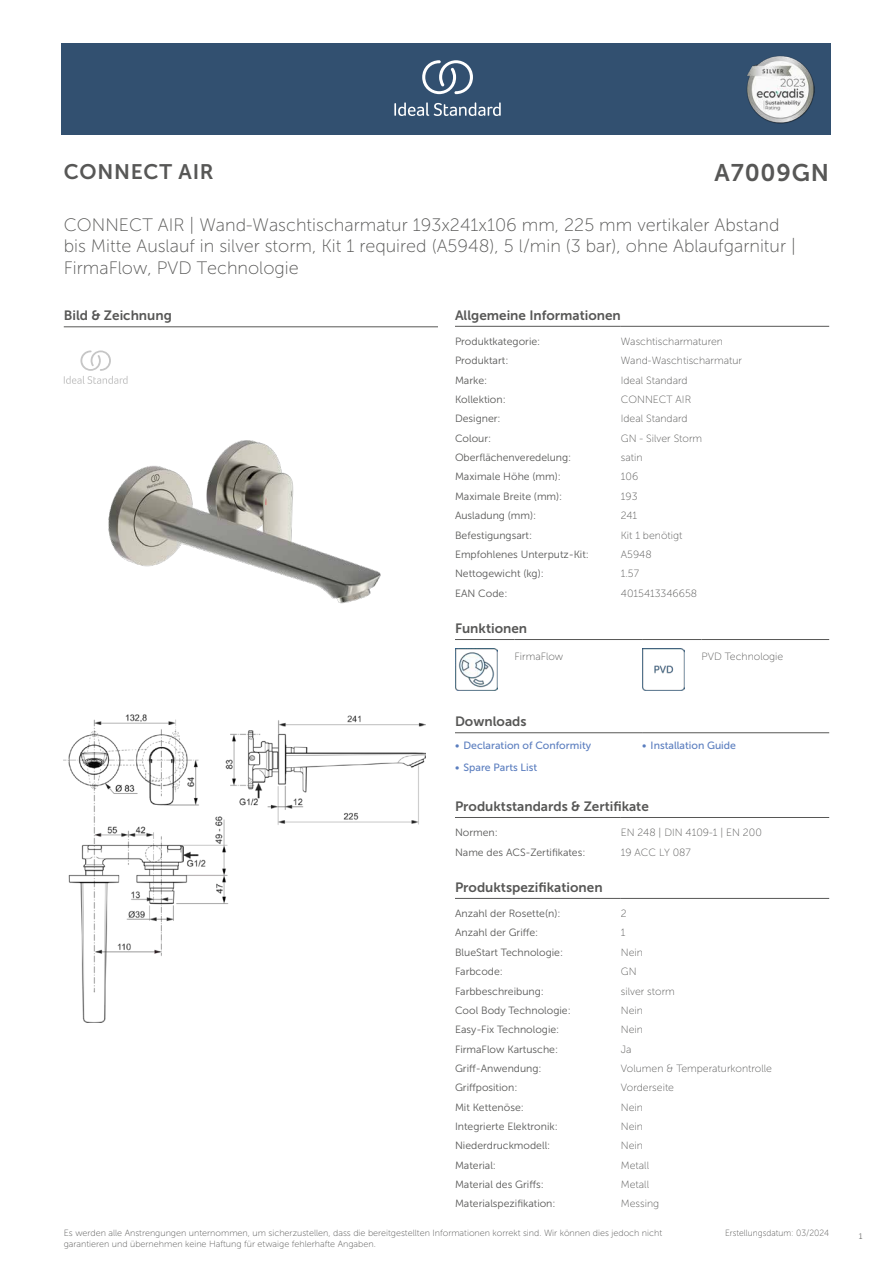
<style>
.page{position:relative;width:893px;height:1263px;background:#fff}
.page>*{position:absolute;margin:0;border:0;box-sizing:border-box;transform-origin:0 0}
.t1{font:24px "Museo Sans 700";letter-spacing:.035em;color:#575756}
.t2{font:21px "Museo Sans 700";letter-spacing:.035em;color:#575756}
.t3{font:18px/21.6px "Museo Sans 100";color:#575756}
.t4{font:13.5px "Museo Sans 700";color:#575756}
.t5{font:10.5px "Museo Sans 300";color:#575756}
.t6{font:10.5px "Museo Sans 100";color:#575756}
.t7{font:10.5px "Museo Sans 500";color:#5b7ebf}
.t8{font:9px/10.8px "Museo Sans 100";color:#575756}
.t9{font:9px "Museo Sans 100";color:#575756;scale:.95 1}
.t10{font:300 9px "Calibri";color:#575756;scale:.95 1}
</style>
<div class="page">
<div style="left:62px;top:43px;width:769px;height:91px;background:#325070"></div>
<hr style="left:455px;top:326px;width:166px;height:1px;background:#575756">
<hr style="left:621px;top:326px;width:208px;height:1px;background:#575756">
<hr style="left:455px;top:639px;width:59px;height:1px;background:#575756">
<hr style="left:514px;top:639px;width:128px;height:1px;background:#575756">
<hr style="left:642px;top:639px;width:60px;height:1px;background:#575756">
<hr style="left:702px;top:639px;width:127px;height:1px;background:#575756">
<img style="left:455px;top:648px;width:42px;height:43px">
<img style="left:642px;top:648px;width:43px;height:43px">
<hr style="left:455px;top:732px;width:187px;height:1px;background:#575756">
<hr style="left:642px;top:732px;width:187px;height:1px;background:#575756">
<hr style="left:455px;top:817px;width:166px;height:1px;background:#575756">
<hr style="left:621px;top:817px;width:208px;height:1px;background:#575756">
<hr style="left:455px;top:898px;width:166px;height:1px;background:#575756">
<hr style="left:621px;top:898px;width:208px;height:1px;background:#575756">
<img style="left:64px;top:714px;width:361px;height:308px">
<hr style="left:64px;top:327px;width:374px;height:1px;background:#575756">
<svg style="left:64px;top:350px;width:64px;height:34px"></svg>
<img style="left:108px;top:440px;width:273px;height:164px">
<svg style="left:394px;top:102px;width:107px;height:14px"></svg>
<svg style="left:422px;top:60px;width:51px;height:34px"></svg>
<img style="left:746px;top:56px;width:68px;height:67px">
<h2 class="t2" style="left:64px;top:160px;width:152px">CONNECT AIR</h2>
<h1 class="t1" style="left:715px;top:160px;width:116px">A7009GN</h1>
<h3 class="t3" style="left:64px;top:214px;width:734px">CONNECT AIR | Wand-Waschtischarmatur 193x241x106 mm, 225 mm vertikaler Abstand bis Mitte Auslauf in silver storm, Kit 1 required (A5948), 5 l/min (3 bar), ohne Ablaufgarnitur |<br>FirmaFlow, PVD Technologie</h3>
<p class="t4" style="left:64px;top:308px;width:110px">Bild &amp; Zeichnung</p>
<p class="t4" style="left:455px;top:308px;width:167px">Allgemeine Informationen</p>
<p class="t5" style="left:455px;top:336px;width:87px">Produktkategorie:</p>
<p class="t6" style="left:621px;top:336px;width:104px">Waschtischarmaturen</p>
<p class="t5" style="left:455px;top:355px;width:55px">Produktart:</p>
<p class="t6" style="left:621px;top:355px;width:123px">Wand-Waschtischarmatur</p>
<p class="t5" style="left:455px;top:374px;width:34px">Marke:</p>
<p class="t6" style="left:621px;top:374px;width:68px">Ideal Standard</p>
<p class="t5" style="left:455px;top:394px;width:52px">Kollektion:</p>
<p class="t6" style="left:621px;top:394px;width:72px">CONNECT AIR</p>
<p class="t5" style="left:455px;top:413px;width:47px">Designer:</p>
<p class="t6" style="left:621px;top:413px;width:68px">Ideal Standard</p>
<p class="t5" style="left:455px;top:432px;width:38px">Colour:</p>
<p class="t6" style="left:621px;top:433px;width:83px">GN - Silver Storm</p>
<p class="t5" style="left:455px;top:452px;width:118px">Oberflächenveredelung:</p>
<p class="t6" style="left:621px;top:452px;width:23px">satin</p>
<p class="t5" style="left:455px;top:471px;width:107px">Maximale Höhe (mm):</p>
<p class="t6" style="left:621px;top:471px;width:19px">106</p>
<p class="t5" style="left:455px;top:491px;width:109px">Maximale Breite (mm):</p>
<p class="t6" style="left:621px;top:491px;width:18px">193</p>
<p class="t5" style="left:455px;top:510px;width:83px">Ausladung (mm):</p>
<p class="t6" style="left:621px;top:510px;width:18px">241</p>
<p class="t5" style="left:455px;top:529px;width:79px">Befestigungsart:</p>
<p class="t6" style="left:621px;top:529px;width:63px">Kit 1 benötigt</p>
<p class="t5" style="left:455px;top:549px;width:135px">Empfohlenes Unterputz-Kit:</p>
<p class="t6" style="left:621px;top:549px;width:32px">A5948</p>
<p class="t5" style="left:455px;top:568px;width:90px">Nettogewicht (kg):</p>
<p class="t6" style="left:621px;top:568px;width:20px">1.57</p>
<p class="t5" style="left:455px;top:587px;width:54px">EAN Code:</p>
<p class="t6" style="left:621px;top:587px;width:78px">4015413346658</p>
<p class="t4" style="left:455px;top:621px;width:74px">Funktionen</p>
<p class="t6" style="left:514px;top:651px;width:50px">FirmaFlow</p>
<p class="t6" style="left:702px;top:651px;width:83px">PVD Technologie</p>
<p class="t4" style="left:455px;top:714px;width:73px">Downloads</p>
<p class="t7" style="left:455px;top:740px;width:138px">• Declaration of Conformity</p>
<p class="t7" style="left:642px;top:740px;width:95px">• Installation Guide</p>
<p class="t7" style="left:455px;top:761px;width:84px">• Spare Parts List</p>
<p class="t4" style="left:455px;top:799px;width:195px">Produktstandards &amp; Zertifikate</p>
<p class="t5" style="left:455px;top:827px;width:44px">Normen:</p>
<p class="t6" style="left:621px;top:827px;width:143px">EN 248 | DIN 4109-1 | EN 200</p>
<p class="t5" style="left:455px;top:846px;width:132px">Name des ACS-Zertifikates:</p>
<p class="t6" style="left:621px;top:846px;width:72px">19 ACC LY 087</p>
<p class="t4" style="left:455px;top:880px;width:149px">Produktspezifikationen</p>
<p class="t5" style="left:455px;top:908px;width:107px">Anzahl der Rosette(n):</p>
<p class="t6" style="left:621px;top:908px;width:7px">2</p>
<p class="t5" style="left:455px;top:927px;width:85px">Anzahl der Griffe:</p>
<p class="t6" style="left:621px;top:927px;width:6px">1</p>
<p class="t5" style="left:455px;top:946px;width:110px">BlueStart Technologie:</p>
<p class="t6" style="left:621px;top:947px;width:24px">Nein</p>
<p class="t5" style="left:455px;top:966px;width:49px">Farbcode:</p>
<p class="t6" style="left:621px;top:966px;width:17px">GN</p>
<p class="t5" style="left:455px;top:985px;width:90px">Farbbeschreibung:</p>
<p class="t6" style="left:621px;top:985px;width:56px">silver storm</p>
<p class="t5" style="left:455px;top:1004px;width:117px">Cool Body Technologie:</p>
<p class="t6" style="left:621px;top:1005px;width:24px">Nein</p>
<p class="t5" style="left:455px;top:1024px;width:106px">Easy-Fix Technologie:</p>
<p class="t6" style="left:621px;top:1024px;width:24px">Nein</p>
<p class="t5" style="left:455px;top:1043px;width:105px">FirmaFlow Kartusche:</p>
<p class="t6" style="left:621px;top:1043px;width:12px">Ja</p>
<p class="t5" style="left:455px;top:1063px;width:88px">Griff-Anwendung:</p>
<p class="t6" style="left:621px;top:1063px;width:153px">Volumen &amp; Temperaturkontrolle</p>
<p class="t5" style="left:455px;top:1082px;width:64px">Griffposition:</p>
<p class="t6" style="left:621px;top:1082px;width:55px">Vorderseite</p>
<p class="t5" style="left:455px;top:1101px;width:70px">Mit Kettenöse:</p>
<p class="t6" style="left:621px;top:1101px;width:24px">Nein</p>
<p class="t5" style="left:455px;top:1121px;width:104px">Integrierte Elektronik:</p>
<p class="t6" style="left:621px;top:1121px;width:24px">Nein</p>
<p class="t5" style="left:455px;top:1140px;width:97px">Niederdruckmodell:</p>
<p class="t6" style="left:621px;top:1140px;width:24px">Nein</p>
<p class="t5" style="left:455px;top:1159px;width:43px">Material:</p>
<p class="t6" style="left:621px;top:1159px;width:30px">Metall</p>
<p class="t5" style="left:455px;top:1179px;width:90px">Material des Griffs:</p>
<p class="t6" style="left:621px;top:1179px;width:30px">Metall</p>
<p class="t5" style="left:455px;top:1198px;width:102px">Materialspezifikation:</p>
<p class="t6" style="left:621px;top:1198px;width:40px">Messing</p>
<p class="t8" style="left:64px;top:1227px;width:600px">Es werden alle Anstrengungen unternommen, um sicherzustellen, dass die bereitgestellten Informationen korrekt sind. Wir können dies jedoch nicht garantieren und übernehmen keine Haftung für etwaige fehlerhafte Angaben.</p>
<p class="t9" style="left:725px;top:1228px;width:111px">Erstellungsdatum: 03/2024</p>
<p class="t10" style="left:858px;top:1230px;width:6px">1</p>
</div>
